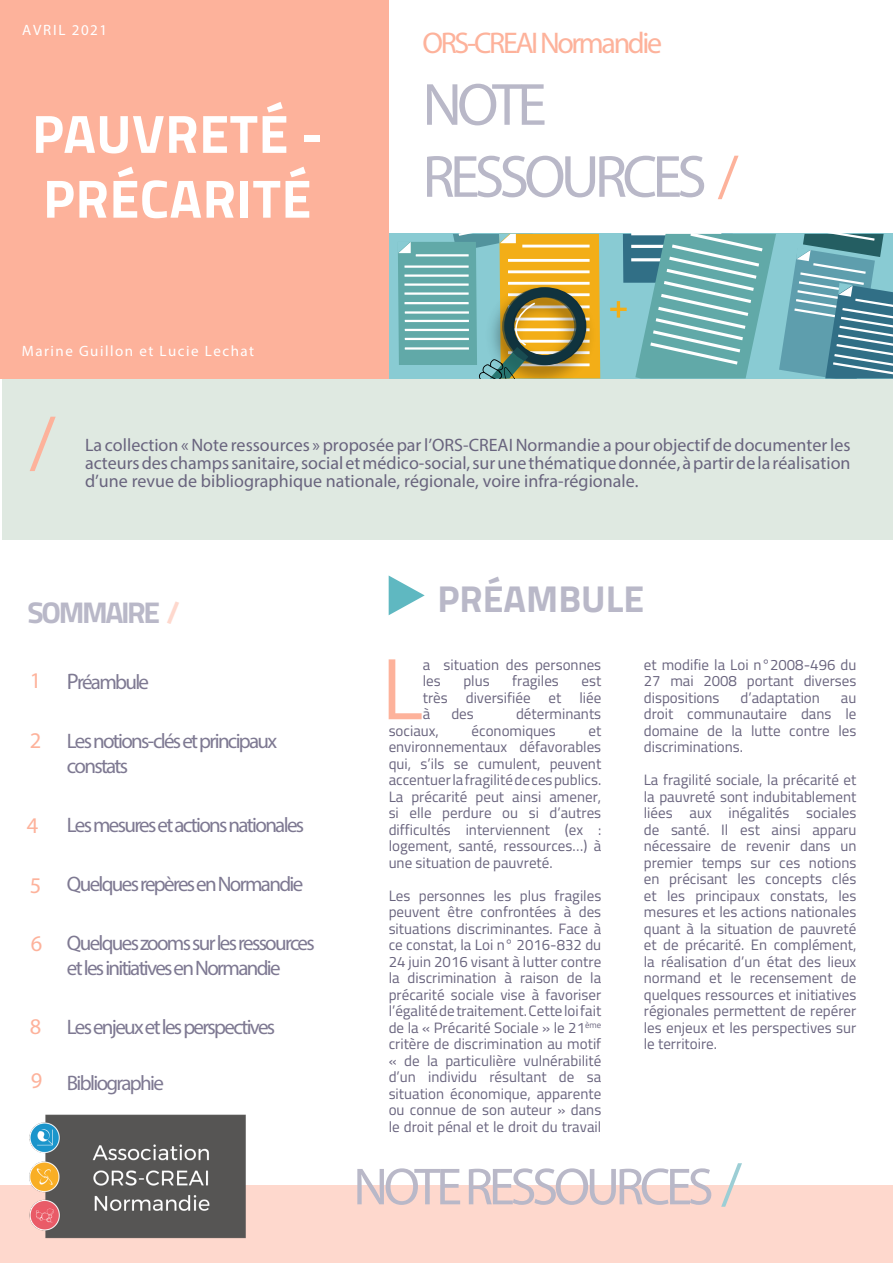
<style>
.page{position:relative;width:893px;height:1263px;background:#fff}
.page>*{position:absolute;margin:0;border:0;box-sizing:border-box;transform-origin:0 0}
.t1{font:86.55px "Titillium Web";color:#fdb29b}
.Titre_1{font:75px "Myriad Pro";color:#fdb29b}
.Titre_1-2{font:60px "Myriad Pro";letter-spacing:-.08em;color:#b9b8c8}
.Titre_1-3{font:700 54px/64.8px "Titillium Web";letter-spacing:.01em;color:#fff}
.Titre_1-4{font:52.5px "Myriad Pro";letter-spacing:-.08em;color:#b9b8c8}
.Titre_1-5{font:700 37.5px "Titillium Web";color:#b9b8c8}
.Titre_1-6{font:30px "Myriad Pro";letter-spacing:-.08em;color:#fdb29b}
.Titre_1-7{font:700 30px "Titillium Web";letter-spacing:-.08em;color:#b9b8c8}
.Titre_1-8{font:22.5px "Myriad Pro";color:#fdb29b}
.Titre_1-9{font:21px/25.2px "Myriad Pro";letter-spacing:-.08em;color:#7e7992}
.t2{font:18px/18px "Myriad Pro";color:#69647e;text-align:justify}
.t3{font:15px/16.5px "Titillium Web";color:#69647e;text-align:justify}
.Titre_3{font:15px "Myriad Pro";letter-spacing:.1em;color:#fff}
.Titre_3-2{font:15px "Myriad Pro";letter-spacing:.12em;color:#fff}
.s1{color:#fdb29b}
.s2{color:#fed8cd}
.s3{font-size:22.5px}
.s4{font-size:60px;color:#9cced5}
</style>
<div class="page">
<div style="left:3px;top:378px;width:890px;height:162px;background:#dfe9e1"></div>
<div style="left:389px;top:234px;width:504px;height:144px;background:#89cbd3"></div>
<div style="left:623px;top:234px;width:110px;height:49px;background:#316f86"></div>
<hr style="left:631px;top:234px;width:90px;height:1px;background:#fff">
<hr style="left:631px;top:258px;width:90px;height:3px;background:#fff">
<hr style="left:631px;top:245px;width:90px;height:3px;background:#fff">
<svg style="left:635px;top:234px;width:258px;height:144px"></svg>
<hr style="left:617px;top:301px;width:3px;height:17px;background:#f3ae17">
<hr style="left:610px;top:308px;width:17px;height:3px;background:#f3ae17">
<svg style="left:397px;top:234px;width:203px;height:145px"></svg>
<div style="left:0;top:0;width:389px;height:378px;background:#fdb29b"></div>
<div style="left:0;top:1186px;width:893px;height:77px;background:#fed8cd"></div>
<svg style="left:389px;top:575px;width:36px;height:40px"></svg>
<img style="left:28px;top:1114px;width:225px;height:125px">
<p class="Titre_3-2" style="left:22px;top:21px;width:87px">AVRIL 2021</p>
<p class="Titre_1-3" style="left:32px;top:99px;width:292px">PAUVRETÉ -<br>PRÉCARITÉ</p>
<p class="Titre_3" style="left:22px;top:341px;width:234px">Marine Guillon et Lucie Lechat</p>
<p class="Titre_1-6" style="left:422px;top:24px;width:241px">ORS-CREAI Normandie</p>
<p class="Titre_1-2" style="left:422px;top:68px;width:126px">NOTE</p>
<p class="Titre_1-2" style="left:422px;top:140px;width:317px">RESSOURCES <span class="s1">/</span></p>
<p class="Titre_1" style="left:30px;top:397px;width:27px">/</p>
<p class="t2" style="left:85px;top:436px;width:767px">La collection « Note ressources » proposée par l’ORS-CREAI Normandie a pour objectif de documenter les acteurs des champs sanitaire, social et médico-social, sur une thématique donnée, à partir de la réalisation d’une revue de bibliographique nationale, régionale, voire infra-régionale.</p>
<p class="Titre_1-7" style="left:28px;top:590px;width:154px">SOMMAIRE <span class="s2">/</span></p>
<p class="Titre_1-8" style="left:30px;top:666px;width:13px">1</p>
<p class="Titre_1-9" style="left:67px;top:669px;width:84px"><span class="s3">P</span>réambule</p>
<p class="Titre_1-8" style="left:30px;top:726px;width:13px">2</p>
<p class="Titre_1-9" style="left:67px;top:728px;width:212px">Les notions-clés et principaux constats</p>
<p class="Titre_1-8" style="left:27px;top:811px;width:13px">4</p>
<p class="Titre_1-9" style="left:67px;top:812px;width:239px">Les mesures et actions nationales</p>
<p class="Titre_1-8" style="left:30px;top:872px;width:13px">5</p>
<p class="Titre_1-8" style="left:31px;top:929px;width:13px">6</p>
<p class="Titre_1-9" style="left:67px;top:871px;width:238px">Quelques repères en Normandie</p>
<p class="Titre_1-9" style="left:67px;top:930px;width:249px">Quelques zooms sur les ressources et les initiatives en Normandie</p>
<p class="Titre_1-8" style="left:30px;top:1012px;width:13px">8</p>
<p class="Titre_1-8" style="left:31px;top:1066px;width:13px">9</p>
<p class="Titre_1-9" style="left:67px;top:1014px;width:210px">Les enjeux et les perspectives</p>
<p class="Titre_1-9" style="left:67px;top:1070px;width:99px">Bibliographie</p>
<p class="Titre_1-5" style="left:437px;top:571px;width:208px">PRÉAMBULE</p>
<p class="t1" style="left:381px;top:626px;width:43px">L</p>
<p class="t3" style="left:423px;top:655px;width:180px">a situation des personnes les</p>
<p class="t3" style="left:463px;top:672px;width:28px">plus</p>
<p class="t3" style="left:512px;top:672px;width:48px">fragiles</p>
<p class="t3" style="left:423px;top:672px;width:180px;text-indent:159px">est très diversifiée et liée à</p>
<p class="t3" style="left:451px;top:705px;width:24px">des</p>
<p class="t3" style="left:516px;top:705px;width:87px">déterminants</p>
<p class="t3" style="left:389px;top:721px;width:52px">sociaux,</p>
<p class="t3" style="left:472px;top:721px;width:86px">économiques</p>
<p class="t3" style="left:389px;top:721px;width:214px;text-indent:200px">et environnementaux défavorables qui, s’ils se cumulent, peuvent accentuer la fragilité de ces publics.<br>La précarité peut ainsi amener, si elle perdure ou si d’autres difficultés interviennent (ex : logement, santé, ressources…) à une situation de pauvreté.</p>
<p class="t3" style="left:389px;top:886px;width:214px">Les personnes les plus fragiles peuvent être confrontées à des situations discriminantes. Face à ce constat, la Loi n° 2016-832 du 24 juin 2016 visant à lutter contre la discrimination à raison de la précarité sociale vise à favoriser l’égalité de traitement. Cette loi fait de la « Précarité Sociale » le 21<sup>ème </sup>critère de discrimination au motif « de la particulière vulnérabilité d’un individu résultant de sa situation économique, apparente ou connue de son auteur » dans le droit pénal et le droit du travail</p>
<p class="t3" style="left:644px;top:655px;width:214px">et modifie la Loi n°2008-496 du 27 mai 2008 portant diverses dispositions</p>
<p class="t3" style="left:741px;top:688px;width:81px">d’adaptation</p>
<p class="t3" style="left:644px;top:688px;width:214px;text-indent:197px">au droit communautaire dans le domaine de la lutte contre les discriminations.</p>
<p class="t3" style="left:644px;top:771px;width:214px">La fragilité sociale, la précarité et la pauvreté sont indubitablement liées aux inégalités sociales de santé. Il est ainsi apparu nécessaire de revenir dans un premier temps sur ces notions en précisant les concepts clés et les principaux constats, les mesures et les actions nationales quant à la situation de pauvreté et de précarité. En complément, la réalisation d’un état des lieux normand et le recensement de quelques ressources et initiatives régionales permettent de repérer les enjeux et les perspectives sur le territoire.</p>
<p class="Titre_1-4" style="left:353px;top:1154px;width:390px">NOTE RESSOURCES <span class="s4">/</span></p>
</div>
